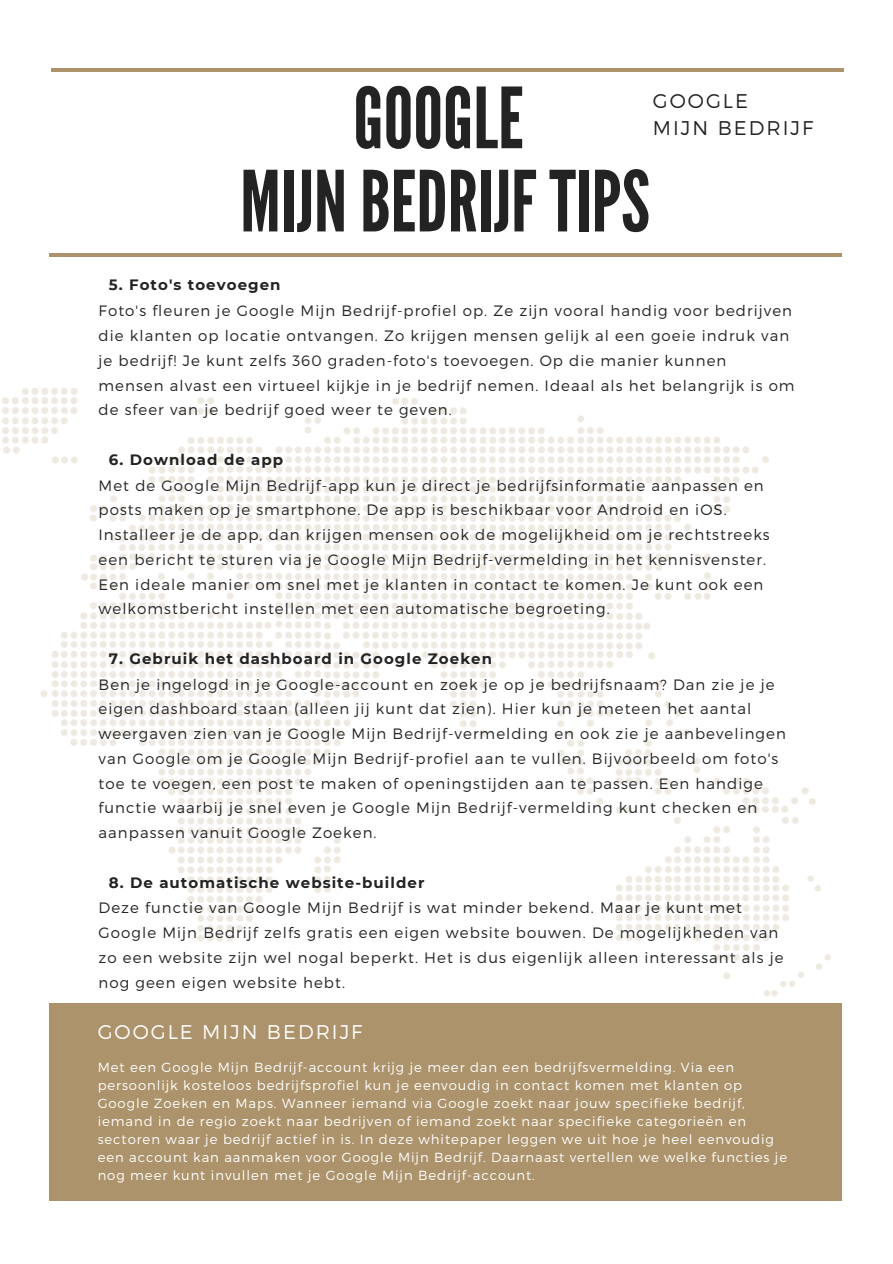
<style>
.page{position:relative;width:893px;height:1264px;background:#fff}
.page>*{position:absolute;margin:0;border:0;box-sizing:border-box;transform-origin:0 0}
.t1{font:83.85px "League Gothic";color:#232323}
.t2{font:300 19.8px "Montserrat";letter-spacing:.1em;color:#232323}
.t3{font:300 19.8px "Montserrat";letter-spacing:.1em;color:#fff}
.t4{font:300 15px/24.8px "Montserrat";letter-spacing:.07em;color:#232323}
.t5{font:700 15px "Montserrat";letter-spacing:.07em;color:#232323}
.t6{font:300 13.2px/18px "Montserrat";letter-spacing:.07em;color:#fff}
</style>
<div class="page">
<hr style="left:51px;top:68px;width:792px;height:3px;background:#ac936b">
<img style="left:2px;top:388px;width:828px;height:608px">
<div style="left:49px;top:1003px;width:792px;height:197px;background:#ac936b"></div>
<hr style="left:49px;top:253px;width:792px;height:4px;background:#ac936b">
<p class="t1" style="left:353px;top:70px;width:172px">GOOGLE</p>
<p class="t1" style="left:240px;top:153px;width:411px">MIJNBEDRIJFTIPS</p>
<p class="t2" style="left:653px;top:88px;width:97px">GOOGLE</p>
<p class="t2" style="left:653px;top:115px;width:162px">MIJN BEDRIJF</p>
<p class="t5" style="left:109px;top:276px;width:173px">5. Foto's toevoegen</p>
<p class="t4" style="left:99px;top:298px;width:697px">Foto's fleuren je Google Mijn Bedrijf-profiel op. Ze zijn vooral handig voor bedrijven die klanten op locatie ontvangen. Zo krijgen mensen gelijk al een goeie indruk van je bedrijf! Je kunt zelfs 360 graden-foto's toevoegen. Op die manier kunnen mensen alvast een virtueel kijkje in je bedrijf nemen. Ideaal als het belangrijk is om de sfeer van je bedrijf goed weer te geven.</p>
<p class="t5" style="left:109px;top:450px;width:176px">6. Download de app</p>
<p class="t4" style="left:99px;top:472px;width:672px">Met de Google Mijn Bedrijf-app kun je direct je bedrijfsinformatie aanpassen en posts maken op je smartphone. De app is beschikbaar voor Android en iOS.<br>Installeer je de app, dan krijgen mensen ook de mogelijkheid om je rechtstreeks een bericht te sturen via je Google Mijn Bedrijf-vermelding in het kennisvenster.<br>Een ideale manier om snel met je klanten in contact te komen. Je kunt ook een welkomstbericht instellen met een automatische begroeting.</p>
<p class="t5" style="left:109px;top:649px;width:385px">7. Gebruik het dashboard in Google Zoeken</p>
<p class="t4" style="left:99px;top:671px;width:688px">Ben je ingelogd in je Google-account en zoek je op je bedrijfsnaam? Dan zie je je eigen dashboard staan (alleen jij kunt dat zien). Hier kun je meteen het aantal weergaven zien van je Google Mijn Bedrijf-vermelding en ook zie je aanbevelingen van Google om je Google Mijn Bedrijf-profiel aan te vullen. Bijvoorbeeld om foto's toe te voegen, een post te maken of openingstijden aan te passen. Een handige functie waarbij je snel even je Google Mijn Bedrijf-vermelding kunt checken en aanpassen vanuit Google Zoeken.</p>
<p class="t5" style="left:109px;top:873px;width:317px">8. De automatische website-builder</p>
<p class="t4" style="left:99px;top:895px;width:686px">Deze functie van Google Mijn Bedrijf is wat minder bekend. Maar je kunt met Google Mijn Bedrijf zelfs gratis een eigen website bouwen. De mogelijkheden van zo een website zijn wel nogal beperkt. Het is dus eigenlijk alleen interessant als je nog geen eigen website hebt.</p>
<p class="t3" style="left:98px;top:1019px;width:266px">GOOGLE MIJN BEDRIJF</p>
<p class="t6" style="left:98px;top:1057px;width:691px">Met een Google Mijn Bedrijf-account krijg je meer dan een bedrijfsvermelding. Via een persoonlijk kosteloos bedrijfsprofiel kun je eenvoudig in contact komen met klanten op Google Zoeken en Maps. Wanneer iemand via Google zoekt naar jouw specifieke bedrijf, iemand in de regio zoekt naar bedrijven of iemand zoekt naar specifieke categorieën en sectoren waar je bedrijf actief in is. In deze whitepaper leggen we uit hoe je heel eenvoudig een account kan aanmaken voor Google Mijn Bedrijf. Daarnaast vertellen we welke functies je nog meer kunt invullen met je Google Mijn Bedrijf-account.</p>
</div>
